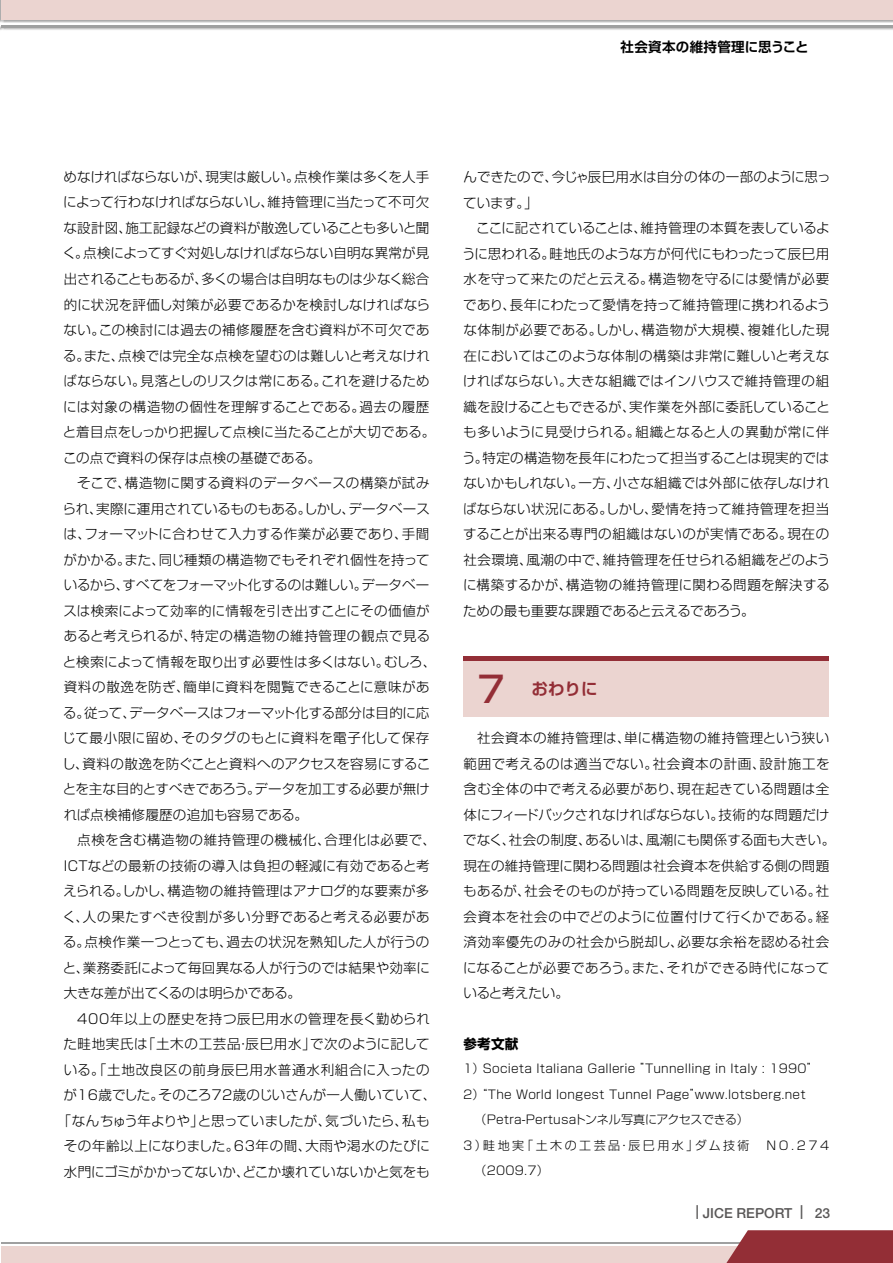
<style>
.page{position:relative;width:893px;height:1263px;background:#fff}
.page>*{position:absolute;margin:0;border:0;box-sizing:border-box;transform-origin:0 0}
.t1{font:700 16.5px "Shin Go Pro De";color:#932e36}
.t2{font:500 13.8px "Helvetica Neue";color:#595757}
.t3{font:300 13.5px/25.5px "Shin Go Pro";letter-spacing:.015em;color:#000}
.t4{font:300 13.5px "Shin Go Pro";letter-spacing:.055em;color:#000}
.t5{font:300 13.5px "Shin Go Pro";letter-spacing:-.01em;color:#000}
.t6{font:300 13.5px "Shin Go Pro";letter-spacing:.045em;color:#000}
.t7{font:300 13.5px "Shin Go Pro";letter-spacing:-.005em;color:#000}
.t8{font:700 13.5px "Shin Go Pro De";letter-spacing:.025em;color:#000}
.t9{font:700 13.5px "Shin Go Pro";color:#000}
.t10{font:300 12px "Shin Go Pro";letter-spacing:.02em;color:#000}
.t11{font:300 12px "Shin Go Pro";letter-spacing:.21em;color:#000}
.s1{font-family:"Shin Go Pro";font-weight:500;font-size:36px}
</style>
<div class="page">
<hr style="left:0;top:0;width:3px;height:49px;background:#000;opacity:.35">
<div style="left:1px;top:1247px;width:742px;height:16px;background:#ebd4d0"></div>
<hr style="left:1px;top:1243px;width:742px;height:1px;background:#9fa0a0">
<svg style="left:718px;top:1230px;width:175px;height:33px;background:#9e434a"></svg>
<div style="left:1px;top:0;width:892px;height:23px;background:#000;opacity:.35"></div>
<div style="left:1px;top:0;width:892px;height:20px;background:#ebd4d0"></div>
<div style="left:1px;top:25px;width:892px;height:6px;background:#000;opacity:.35"></div>
<hr style="left:1px;top:25px;width:892px;height:2px;background:#9fa0a0">
<div style="left:463px;top:656px;width:366px;height:6px;background:#932e36"></div>
<div style="left:463px;top:662px;width:366px;height:55px;background:#ebd4d0"></div>
<p class="t8" style="left:620px;top:36px;width:190px">社会資本の維持管理に思うこと</p>
<p class="t3" style="left:63px;top:162px;width:374px">めなければならないが、現実は厳しい。点検作業は多くを人手によって行わなければならないし、維持管理に当たって不可欠な設計図、施工記録などの資料が散逸していることも多いと聞く。点検によってすぐ対処しなければならない自明な異常が見出されることもあるが、多くの場合は自明なものは少なく総合的に状況を評価し対策が必要であるかを検討しなければならない。この検討には過去の補修履歴を含む資料が不可欠である。また、点検では完全な点検を望むのは難しいと考えなければならない。見落としのリスクは常にある。これを避けるためには対象の構造物の個性を理解することである。過去の履歴と着目点をしっかり把握して点検に当たることが大切である。この点で資料の保存は点検の基礎である。</p>
<p class="t3" style="left:62px;top:468px;width:375px;text-indent:15px">そこで、構造物に関する資料のデータベースの構築が試みられ、実際に運用されているものもある。しかし、データベースは、フォーマットに合わせて入力する作業が必要であり、手間がかかる。また、同じ種類の構造物でもそれぞれ個性を持っているから、すべてをフォーマット化するのは難しい。データベースは検索によって効率的に情報を引き出すことにその価値があると考えられるが、特定の構造物の維持管理の観点で見ると検索によって情報を取り出す必要性は多くはない。むしろ、資料の散逸を防ぎ、簡単に資料を閲覧できることに意味がある。従って、データベースはフォーマット化する部分は目的に応じて最小限に留め、そのタグのもとに資料を電子化して保存し、資料の散逸を防ぐことと資料へのアクセスを容易にすることを主な目的とすべきであろう。データを加工する必要が無ければ点検補修履歴の追加も容易である。</p>
<p class="t3" style="left:63px;top:825px;width:375px;text-indent:15px">点検を含む構造物の維持管理の機械化、合理化は必要で、<br>ICTなどの最新の技術の導入は負担の軽減に有効であると考えられる。しかし、構造物の維持管理はアナログ的な要素が多く、人の果たすべき役割が多い分野であると考える必要がある。点検作業一つとっても、過去の状況を熟知した人が行うのと、業務委託によって毎回異なる人が行うのでは結果や効率に大きな差が出てくるのは明らかである。</p>
<p class="t4" style="left:77px;top:1007px;width:354px">400年以上の歴史を持つ辰巳用水の管理を長く勤められ</p>
<p class="t4" style="left:64px;top:1033px;width:368px">た畦地実氏は「土木の工芸品・辰巳用水」で次のように記して</p>
<p class="t4" style="left:64px;top:1058px;width:367px">いる。「土地改良区の前身辰巳用水普通水利組合に入ったの</p>
<p class="t3" style="left:64px;top:1080px;width:374px">が16歳でした。そのころ72歳のじいさんが一人働いていて、</p>
<p class="t5" style="left:58px;top:1109px;width:374px">「なんちゅう年よりや」と思っていましたが、気づいたら、私も</p>
<p class="t6" style="left:64px;top:1135px;width:368px">その年齢以上になりました。63年の間、大雨や渇水のたびに</p>
<p class="t7" style="left:64px;top:1160px;width:367px">水門にゴミがかかってないか、どこか壊れていないかと気をも</p>
<p class="t3" style="left:463px;top:162px;width:369px">んできたので、今じゃ辰巳用水は自分の体の一部のように思っています。」</p>
<p class="t3" style="left:462px;top:213px;width:370px;text-align:justify;text-indent:14px">ここに記されていることは、維持管理の本質を表しているように思われる。畦地氏のような方が何代にもわったって辰巳用水を守って来たのだと云える。構造物を守るには愛情が必要であり、長年にわたって愛情を持って維持管理に携われるような体制が必要である。しかし、構造物が大規模、複雑化した現在においてはこのような体制の構築は非常に難しいと考えなければならない。大きな組織ではインハウスで維持管理の組織を設けることもできるが、実作業を外部に委託していることも多いように見受けられる。組織となると人の異動が常に伴う。特定の構造物を長年にわたって担当することは現実的ではないかもしれない。一方、小さな組織では外部に依存しなければならない状況にある。しかし、愛情を持って維持管理を担当することが出来る専門の組織はないのが実情である。現在の社会環境、風潮の中で、維持管理を任せられる組織をどのように構築するかが、構造物の維持管理に関わる問題を解決するための最も重要な課題であると云えるであろう。</p>
<p class="t1" style="left:478px;top:676px;width:121px"><span class="s1">7</span> おわりに</p>
<p class="t3" style="left:463px;top:724px;width:374px;text-indent:14px">社会資本の維持管理は、単に構造物の維持管理という狭い範囲で考えるのは適当でない。社会資本の計画、設計施工を含む全体の中で考える必要があり、現在起きている問題は全体にフィードバックされなければならない。技術的な問題だけでなく、社会の制度、あるいは、風潮にも関係する面も大きい。現在の維持管理に関わる問題は社会資本を供給する側の問題もあるが、社会そのものが持っている問題を反映している。社会資本を社会の中でどのように位置付けて行くかである。経済効率優先のみの社会から脱却し、必要な余裕を認める社会になることが必要であろう。また、それができる時代になっていると考えたい。</p>
<p class="t9" style="left:463px;top:1033px;width:56px">参考文献</p>
<p class="t10" style="left:462px;top:1059px;width:358px">１）Societa Italiana Gallerie ”Tunnelling in Italy : 1990”</p>
<p class="t10" style="left:462px;top:1084px;width:345px">２）“The World longest Tunnel Page”www.lotsberg.net</p>
<p class="t10" style="left:474px;top:1110px;width:276px">（Petra-Pertusaトンネル写真にアクセスできる）</p>
<p class="t11" style="left:462px;top:1135px;width:381px">３）畦地実「土木の工芸品・辰巳用水」ダム技術　NO.274　</p>
<p class="t10" style="left:474px;top:1161px;width:76px">（2009.7）</p>
<p class="t2" style="left:696px;top:1205px;width:136px">| JICE REPORT | 23</p>
</div>
